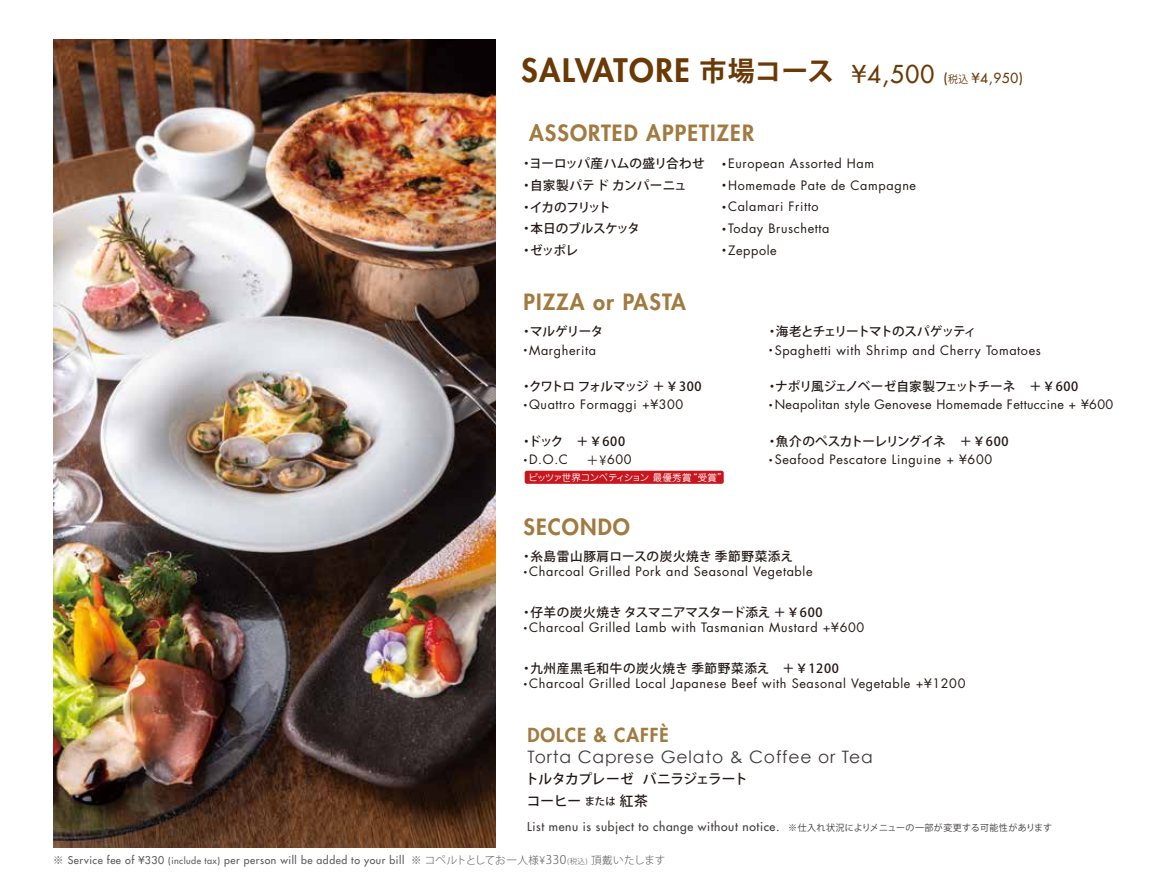
<style>
.page{position:relative;width:1167px;height:892px;background:#fff}
.page>*{position:absolute;margin:0;border:0;box-sizing:border-box;transform-origin:0 0}
.t1{font:800 31.5px "Futura Std";letter-spacing:.05em;color:#6a3906}
.t2{font:800 21.75px "Futura Std";letter-spacing:.05em;color:#a17a40}
.t3{font:800 18.9px "Futura Std";letter-spacing:.05em;color:#a17a40}
.t4{font:17.1px "Century Gothic";letter-spacing:.05em;color:#3e3a39}
.t5{font:500 13.65px/21.8px "Koz Go Pro";letter-spacing:-.025em;color:#221815}
.t6{font:12.6px/21.6px "Futura Std";letter-spacing:.05em;color:#221815}
.t7{font:500 12.6px/21.6px "Koz Go Pro";letter-spacing:-.02em;color:#221815}
.t8{font:500 12.6px "Koz Go Pro";letter-spacing:.05em;color:#221815}
.t9{font:12.6px "Futura Std";letter-spacing:.03em;color:#221815}
.t10{font:500 12.6px "Koz Go Pro";color:#221815}
.t11{font:500 12.6px "Koz Go Pro";letter-spacing:-.04em;color:#221815}
.t12{font:500 12.6px "Koz Go Pro";letter-spacing:-.065em;color:#221815}
.t13{font:500 12.6px "Koz Go Pro";letter-spacing:-.075em;color:#221815}
.t14{font:500 12px "Futura Std";letter-spacing:.05em;color:#3e3a39}
.t15{font:500 10.5px "Futura Std";letter-spacing:.05em;color:#595757}
.t16{font:9.3px "Jun 201 Pro";color:#fff}
.s1{font-family:"Koz Go Pr 6 N";font-weight:700;font-size:27px}
.s2{font-weight:500;font-size:24px}
.s3{font-weight:500;font-size:13.5px}
.s4{font-family:"Koz Go Pr 6 N";font-weight:400;font-size:10.5px}
.s5{font-family:"Koz Go Pro";font-weight:500}
.s6{font-family:"Koz Go Pr 6 N"}
.s7{font-size:10.35px}
.s8{font-family:"Koz Go Pro";font-weight:400;font-size:9px}
.s9{font-family:"Koz Go Pr 6 N";font-weight:300}
.s10{font-size:9px}
.s11{font-family:"Koz Go Pr 6 N";font-weight:300;font-size:12px}
.s12{font-family:"Koz Go Pr 6 N";font-weight:300;font-size:7.5px}
</style>
<div class="page">
<img style="left:53px;top:39px;width:442px;height:808px">
<div style="left:524px;top:470px;width:199px;height:13px;background:#c8161e;border-radius:2px"></div>
<h1 class="t1" style="left:521px;top:51px;width:503px">SALVATORE <span class="s1">市場コース</span> <span class="s2">¥4,500</span> <span class="s3">(</span><span class="s4">税込</span> <span class="s3">¥4,950)</span></h1>
<h2 class="t2" style="left:529px;top:119px;width:226px">ASSORTED APPETIZER</h2>
<p class="t7" style="left:520px;top:153px;width:186px">・ヨーロッパ産ハムの盛リ合わせ・自家製パテ ド カンパーニュ<br>・イカのフリット<br>・本日のブルスケッタ<br>・ゼッポレ</p>
<p class="t6" style="left:718px;top:153px;width:200px"><span class="s5">・</span>European Assorted Ham<span class="s5">・</span>Homemade Pate de Campagne<span class="s5">・</span>Calamari Fritto<br><span class="s5">・</span>Today Bruschetta<br><span class="s5">・</span>Zeppole</p>
<h2 class="t2" style="left:523px;top:288px;width:164px">PIZZA or PASTA</h2>
<p class="t10" style="left:520px;top:323px;width:85px">・マルゲリータ</p>
<p class="t6" style="left:519px;top:339px;width:78px"><span class="s6">・</span>Margherita</p>
<p class="t13" style="left:520px;top:378px;width:183px">・クワトロ フォルマッジ ＋￥300</p>
<p class="t6" style="left:519px;top:394px;width:166px"><span class="s6">・</span>Quattro Formaggi +¥300</p>
<p class="t10" style="left:520px;top:432px;width:106px">・ドック　＋￥600</p>
<p class="t6" style="left:519px;top:448px;width:114px"><span class="s6">・</span>D.O.C <span class="s6">　＋¥</span>600</p>
<p class="t16" style="left:528px;top:468px;width:200px;rotate:1deg">ピッツァ世界コンペティション最優秀賞“受賞”</p>
<h2 class="t2" style="left:523px;top:512px;width:108px">SECONDO</h2>
<p class="t12" style="left:765px;top:323px;width:212px">・海老とチェリートマトのスパゲッティ</p>
<p class="t6" style="left:764px;top:339px;width:278px"><span class="s6">・</span>Spaghetti with Shrimp and Cherry Tomatoes</p>
<p class="t7" style="left:765px;top:376px;width:314px">・ナポリ風ジェノベーゼ自家製フェットチーネ　＋￥600</p>
<p class="t9" style="left:764px;top:396px;width:350px"><span class="s6">・</span>Neapolitan style Genovese Homemade Fettuccine + ¥600</p>
<p class="t11" style="left:765px;top:432px;width:244px">・魚介のペスカトーレリングイネ　＋￥600</p>
<p class="t6" style="left:764px;top:448px;width:229px"><span class="s6">・</span>Seafood Pescatore Linguine + ¥600</p>
<p class="t8" style="left:520px;top:548px;width:274px">・糸島雷山豚肩ロースの炭火焼き 季節野菜添え</p>
<p class="t6" style="left:519px;top:560px;width:295px"><span class="s6">・</span>Charcoal Grilled Pork and Seasonal Vegetable</p>
<p class="t10" style="left:520px;top:603px;width:304px">・仔羊の炭火焼き タスマニアマスタード添え ＋￥600</p>
<p class="t6" style="left:519px;top:616px;width:347px"><span class="s6">・</span>Charcoal Grilled Lamb with Tasmanian Mustard +¥600</p>
<p class="t8" style="left:520px;top:659px;width:320px">・九州産黒毛和牛の炭火焼き 季節野菜添え　＋￥1200</p>
<p class="t6" style="left:519px;top:672px;width:448px"><span class="s6">・</span>Charcoal Grilled Local Japanese Beef with Seasonal Vegetable +¥1200</p>
<h3 class="t3" style="left:527px;top:722px;width:143px">DOLCE &amp; CAFFÈ</h3>
<h3 class="t4" style="left:527px;top:746px;width:347px">Torta Caprese Gelato &amp; Coffee or Tea</h3>
<p class="t5" style="left:525px;top:768px;width:224px">トルタカプレーゼ バニラジェラートコーヒー <span class="s7">または</span> 紅茶</p>
<p class="t14" style="left:527px;top:818px;width:526px">List menu is subject to change without notice. <span class="s8">※仕入れ状況によりメニューの一部が変更する可能性があります</span></p>
<p class="t15" style="left:53px;top:853px;width:614px"><span class="s9">※</span> Service fee of ¥330 <span class="s10">(include tax)</span> per person will be added to your bill <span class="s9">※ コペルトとしてお一人様¥</span><span class="s11">330</span><span class="s12">(税込)</span> <span class="s9">頂戴いたします</span></p>
</div>
